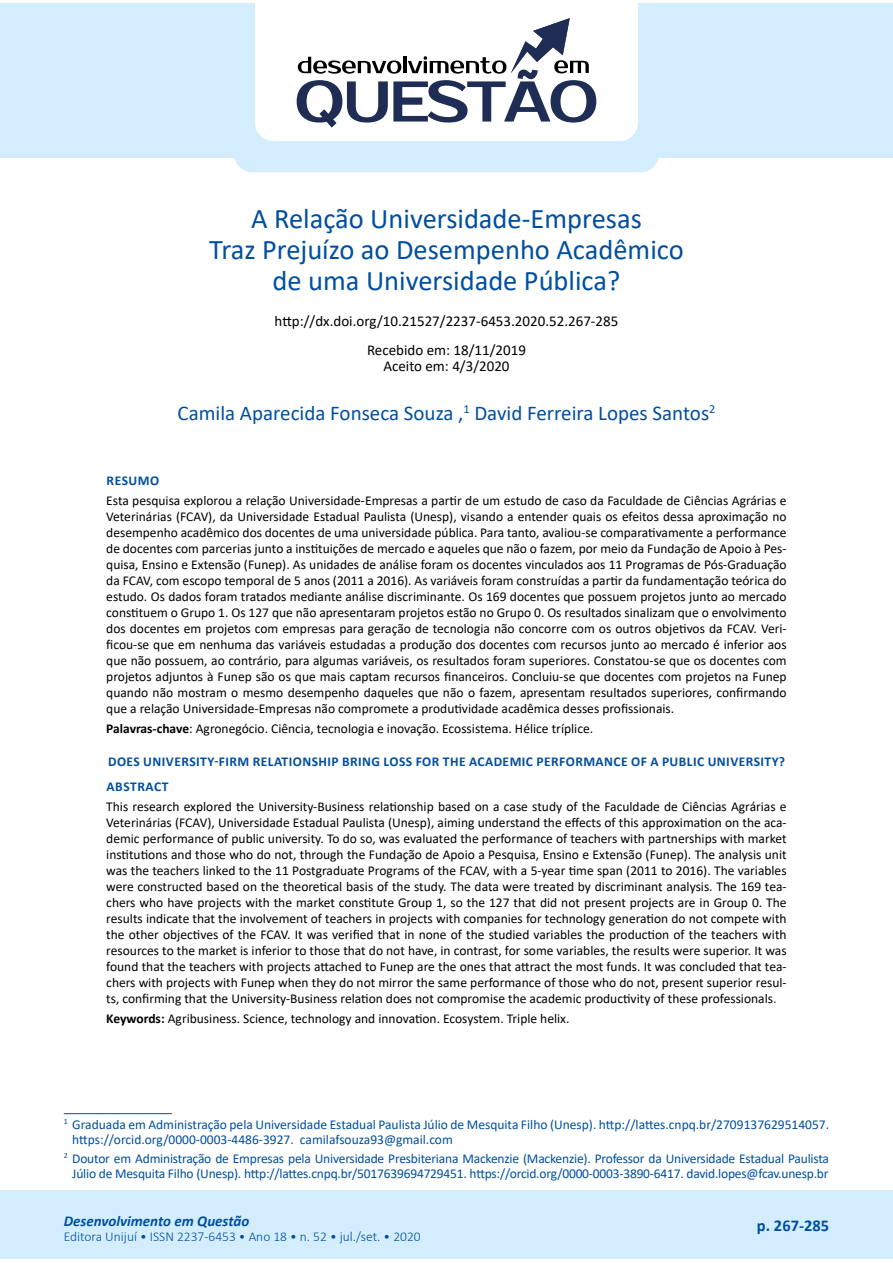
<style>
.page{position:relative;width:893px;height:1263px;background:#fff}
.page>*{position:absolute;margin:0;border:0;box-sizing:border-box;transform-origin:0 0}
.t1{font:28.5px/31px "Calibri";color:#004f9f;text-align:center}
.t2{font:21px "Calibri";color:#004f9f}
.t3{font:700 16.5px "Calibri";color:#004f9f}
.t4{font:15px/28.8px "Calibri";color:#000;text-align:center}
.t5{font:italic 700 15px "Calibri";color:#004f9f}
.t6{font:13.5px/16px "Calibri";color:#000;text-align:justify}
.t7{font:13.5px/15px "Calibri";letter-spacing:-.015em;color:#004f9f}
.t8{font:700 13.5px/24.5px "Calibri";letter-spacing:.035em;color:#004f9f}
.t9{font:300 13.5px "Calibri";color:#004f9f}
.s1{font-weight:700}
.s2{color:#222}
</style>
<div class="page">
<div style="left:0;top:3px;width:893px;height:154px;background:#d4edfc"></div>
<div style="left:0;top:1191px;width:893px;height:68px;background:#d4edfc"></div>
<div style="left:234px;top:3px;width:425px;height:169px;background:#d4edfc;border-radius:18px"></div>
<div style="left:255px;top:3px;width:383px;height:138px;background:#fff"></div>
<svg style="left:297px;top:18px;width:299px;height:110px;background:#c4c7cf"></svg>
<hr style="left:64px;top:1113px;width:108px;height:1px;background:#004f9f">
<h1 class="t1" style="left:209px;top:202px;width:476px">A Relação Universidade-Empresas<br>Traz Prejuízo ao Desempenho Acadêmico de uma Universidade Pública?</h1>
<p class="t4" style="left:275px;top:306px;width:345px">http://dx.doi.org/10.21527/2237-6453.2020.52.267-285<br>Recebido em: 18/11/2019</p>
<p class="t4" style="left:383px;top:351px;width:128px">Aceito em: 4/3/2020</p>
<h2 class="t2" style="left:178px;top:398px;width:539px">Camila Aparecida Fonseca Souza ,<sup>1</sup> David Ferreira Lopes Santos<sup>2</sup></h2>
<p class="t8" style="left:107px;top:468px;width:54px">RESUMO</p>
<p class="t6" style="left:106px;top:492px;width:682px">Esta pesquisa explorou a relação Universidade-Empresas a partir de um estudo de caso da Faculdade de Ciências Agrárias e Veterinárias (FCAV), da Universidade Estadual Paulista (Unesp), visando a entender quais os efeitos dessa aproximação no desempenho acadêmico dos docentes de uma universidade pública. Para tanto, avaliou-se comparativamente a performance de docentes com parcerias junto a instituições de mercado e aqueles que não o fazem, por meio da Fundação de Apoio à Pes&shy;quisa, Ensino e Extensão (Funep). As unidades de análise foram os docentes vinculados aos 11 Programas de Pós-Graduação da FCAV, com escopo temporal de 5 anos (2011 a 2016). As variáveis foram construídas a partir da fundamentação teórica do estudo. Os dados foram tratados mediante análise discriminante. Os 169 docentes que possuem projetos junto ao mercado constituem o Grupo 1. Os 127 que não apresentaram projetos estão no Grupo 0. Os resultados sinalizam que o envolvimento dos docentes em projetos com empresas para geração de tecnologia não concorre com os outros objetivos da FCAV. Veri&shy;ficou-se que em nenhuma das variáveis estudadas a produção dos docentes com recursos junto ao mercado é inferior aos que não possuem, ao contrário, para algumas variáveis, os resultados foram superiores. Constatou-se que os docentes com projetos adjuntos à Funep são os que mais captam recursos financeiros. Concluiu-se que docentes com projetos na Funep quando não mostram o mesmo desempenho daqueles que não o fazem, apresentam resultados superiores, confirmando que a relação Universidade-Empresas não compromete a produtividade acadêmica desses profissionais.</p>
<p class="t6" style="left:106px;top:720px;width:488px"><span class="s1">Palavras-chave</span>: Agronegócio. Ciência, tecnologia e inovação. Ecossistema. Hélice tríplice.</p>
<p class="t8" style="left:107px;top:749px;width:680px">DOES UNIVERSITY-FIRM RELATIONSHIP BRING LOSS FOR THE ACADEMIC PERFORMANCE OF A PUBLIC UNIVERSITY?<br>ABSTRACT</p>
<p class="t6" style="left:106px;top:798px;width:682px">This research explored the University-Business relationship based on a case study of the Faculdade de Ciências Agrárias e Veterinárias (FCAV), Universidade Estadual Paulista (Unesp), aiming understand the effects of this approximation on the aca&shy;demic performance of public university. To do so, was evaluated the performance of teachers with partnerships with market institutions and those who do not, through the Fundação de Apoio a Pesquisa, Ensino e Extensão (Funep). The analysis unit was the teachers linked to the 11 Postgraduate Programs of the FCAV, with a 5-year time span (2011 to 2016). The variables were constructed based on the theoretical basis of the study. The data were treated by discriminant analysis. The 169 tea&shy;chers who have projects with the market constitute Group 1, so the 127 that did not present projects are in Group 0. The results indicate that the involvement of teachers in projects with companies for technology generation do not compete with the other objectives of the FCAV. It was verified that in none of the studied variables the production of the teachers with resources to the market is inferior to those that do not have, in contrast, for some variables, the results were superior. It was found that the teachers with projects attached to Funep are the ones that attract the most funds. It was concluded that tea&shy;chers with projects with Funep when they do not mirror the same performance of those who do not, present superior resul&shy;ts, confirming that the University-Business relation does not compromise the academic productivity of these professionals<span class="s2">.</span></p>
<p class="t6" style="left:106px;top:1010px;width:465px"><span class="s1">Keywords:</span> Agribusiness. Science, technology and innovation. Ecosystem. Triple helix.</p>
<p class="t7" style="left:72px;top:1116px;width:758px;text-indent:-8px"><sup>1</sup> Graduada em Administração pela Universidade Estadual Paulista Júlio de Mesquita Filho (Unesp). http://lattes.cnpq.br/2709137629514057. https://orcid.org/0000-0003-4486-3927. camilafsouza93@gmail.com</p>
<p class="t7" style="left:64px;top:1150px;width:767px;text-align:center"><sup>2</sup> Doutor em Administração de Empresas pela Universidade Presbiteriana Mackenzie (Mackenzie). Professor da Universidade Estadual Paulista<br>Júlio de Mesquita Filho (Unesp). http://lattes.cnpq.br/5017639694729451. https://orcid.org/0000-0003-3890-6417. david.lopes@fcav.unesp.br</p>
<p class="t5" style="left:64px;top:1210px;width:235px">R vista Desenvolvimento em Questão</p>
<p class="t9" style="left:64px;top:1228px;width:358px">Editora Unijuí • ISSN 2237-6453 • Ano 18 • n. 52 • jul./set. • 2020</p>
<p class="t5" style="left:64px;top:1210px;width:187px">Desenvolvimento em Questão</p>
<p class="t3" style="left:757px;top:1214px;width:74px">p. 267-285</p>
<p class="t9" style="left:280px;top:1228px;width:8px">6</p>
<p class="t9" style="left:313px;top:1228px;width:117px">45 out./dez. • 2018</p>
</div>
